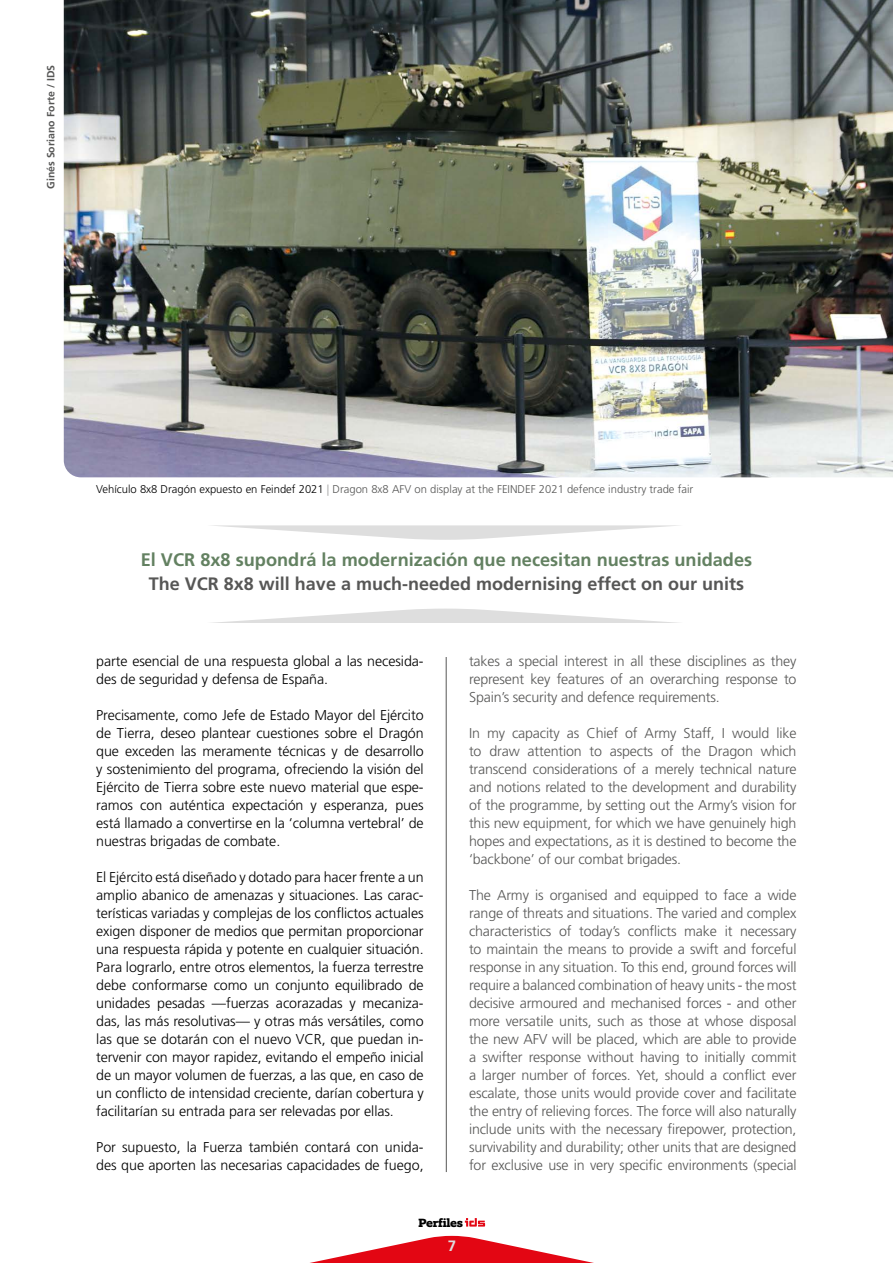
<style>
.page{position:relative;width:893px;height:1263px;background:#fff}
.page>*{position:absolute;margin:0;border:0;box-sizing:border-box;transform-origin:0 0}
.t1{font:700 18.15px "Frutiger LT Std";color:#638161}
.t2{font:700 18px "Frutiger LT Std";color:#575756}
.t3{font:700 15px "Frutiger LT Std";color:#dedede}
.t4{font:300 14.25px/18px "Frutiger LT Std";letter-spacing:-.01em;color:#575756;text-align:justify}
.t5{font:300 14.25px/18px "Frutiger LT Std";letter-spacing:-.005em;color:#000}
.t6{font:800 12px "Equip Slab";letter-spacing:-.01em;color:#000}
.t7{font:300 11.25px "Frutiger LT Std";color:#575756}
.t8{font:700 10.5px "Frutiger LT Std";letter-spacing:.005em;color:#575756}
.s1{color:#000}
.s2{color:#9d9d9c}
</style>
<div class="page">
<svg style="left:310px;top:1236px;width:284px;height:27px"></svg>
<svg style="left:465px;top:1218px;width:20px;height:8px"></svg>
<hr style="left:446px;top:657px;width:1px;height:515px;background:#575756">
<img style="left:64px;top:0;width:829px;height:477px">
<svg style="left:212px;top:609px;width:467px;height:14px"></svg>
<svg style="left:212px;top:525px;width:467px;height:15px"></svg>
<p class="t8" style="left:45px;top:189px;width:126px;rotate:-90deg">Ginés Soriano Forte / IDS</p>
<p class="t7" style="left:96px;top:483px;width:599px"><span class="s1">Vehículo 8x8 Dragón expuesto en Feindef 2021</span> <span class="s2">|</span> Dragon 8x8 AFV on display at the FEINDEF 2021 defence industry trade fair</p>
<p class="t1" style="left:141px;top:549px;width:613px">El VCR 8x8 supondrá la modernización que necesitan nuestras unidades</p>
<p class="t2" style="left:149px;top:573px;width:597px">The VCR 8x8 will have a much-needed modernising effect on our units</p>
<p class="t5" style="left:96px;top:652px;width:329px">parte esencial de una respuesta global a las necesida&shy;des de seguridad y defensa de España.</p>
<p class="t5" style="left:96px;top:706px;width:329px;text-align:justify">Precisamente, como Jefe de Estado Mayor del Ejército de Tierra, deseo plantear cuestiones sobre el Dragón que exceden las meramente técnicas y de desarrollo y sostenimiento del programa, ofreciendo la visión del Ejército de Tierra sobre este nuevo material que espe&shy;ramos con auténtica expectación y esperanza, pues está llamado a convertirse en la ‘columna vertebral’ de nuestras brigadas de combate.</p>
<p class="t5" style="left:96px;top:868px;width:329px;text-align:justify">El Ejército está diseñado y dotado para hacer frente a un amplio abanico de amenazas y situaciones. Las carac&shy;terísticas variadas y complejas de los conflictos actuales exigen disponer de medios que permitan proporcionar una respuesta rápida y potente en cualquier situación.<br>Para lograrlo, entre otros elementos, la fuerza terrestre debe conformarse como un conjunto equilibrado de unidades pesadas —fuerzas acorazadas y mecaniza&shy;das, las más resolutivas— y otras más versátiles, como las que se dotarán con el nuevo VCR, que puedan in&shy;tervenir con mayor rapidez, evitando el empeño inicial de un mayor volumen de fuerzas, a las que, en caso de un conflicto de intensidad creciente, darían cobertura y facilitarían su entrada para ser relevadas por ellas.</p>
<p class="t5" style="left:96px;top:1138px;width:329px">Por supuesto, la Fuerza también contará con unida&shy;des que aporten las necesarias capacidades de fuego,</p>
<p class="t4" style="left:469px;top:652px;width:329px">takes a special interest in all these disciplines as they represent key features of an overarching response to Spain’s security and defence requirements.</p>
<p class="t4" style="left:469px;top:724px;width:329px">In my capacity as Chief of Army Staff, I would like to draw attention to aspects of the Dragon which transcend considerations of a merely technical nature and notions related to the development and durability of the programme, by setting out the Army’s vision for this new equipment, for which we have genuinely high hopes and expectations, as it is destined to become the ‘backbone’ of our combat brigades.</p>
<p class="t4" style="left:469px;top:886px;width:329px">The Army is organised and equipped to face a wide range of threats and situations. The varied and complex characteristics of today’s conflicts make it necessary to maintain the means to provide a swift and forceful response in any situation. To this end, ground forces will require a balanced combination of heavy units - the most decisive armoured and mechanised forces - and other more versatile units, such as those at whose disposal the new AFV will be placed, which are able to provide a swifter response without having to initially commit a larger number of forces. Yet, should a conflict ever escalate, those units would provide cover and facilitate the entry of relieving forces. The force will also naturally include units with the necessary firepower, protection, survivability and durability; other units that are designed for exclusive use in very specific environments (special</p>
<p class="t6" style="left:418px;top:1215px;width:46px">Perfiles</p>
<p class="t3" style="left:448px;top:1237px;width:10px">7</p>
</div>
